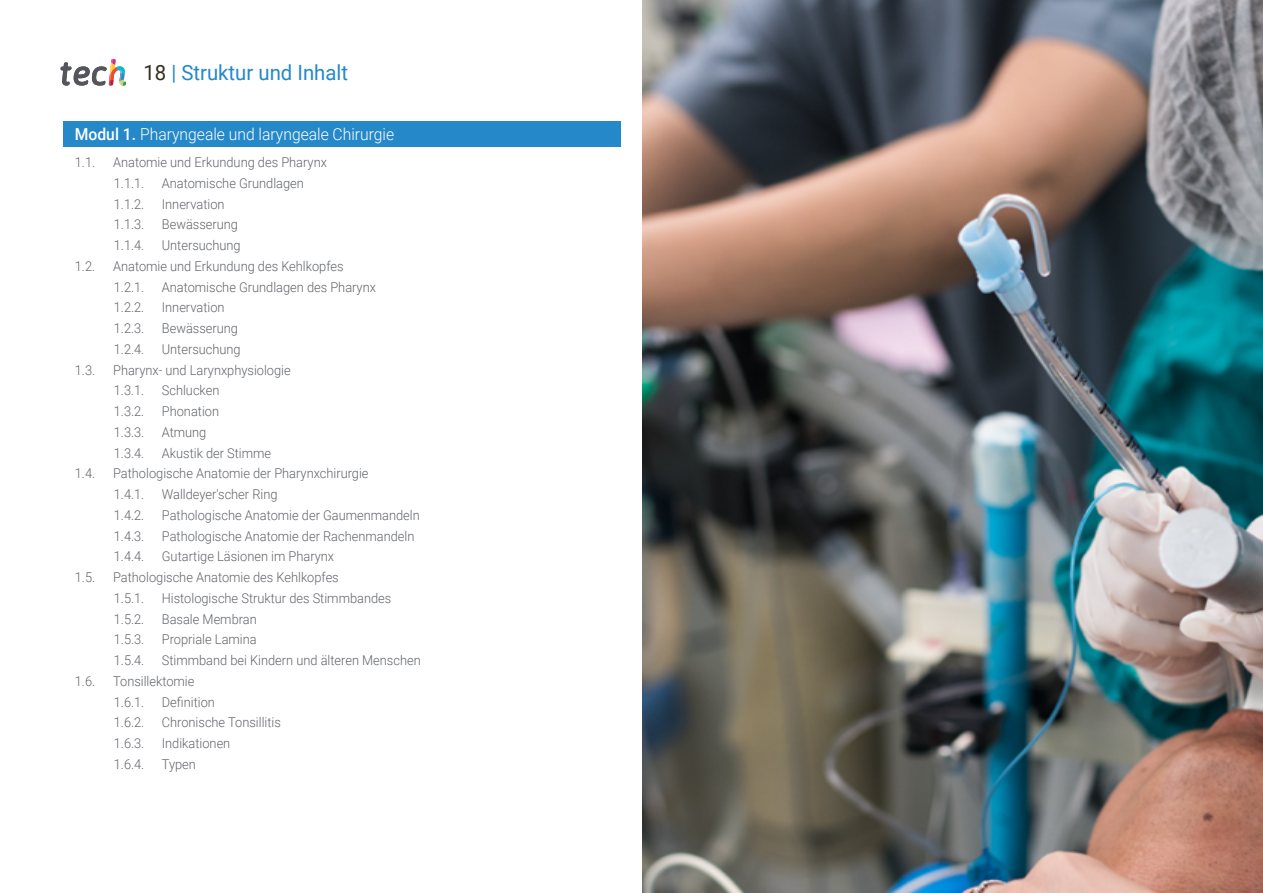
<style>
.page{position:relative;width:1263px;height:893px;background:#fff}
.page>*{position:absolute;margin:0;border:0;box-sizing:border-box;transform-origin:0 0}
.t1{font:21px "Roboto";color:#2488c9}
.t2{font:300 16.5px "Roboto";color:#fff;scale:.95 1}
.t3{font:300 13.5px/20.7px "Roboto";color:#61646a;scale:.95 1}
.s1{color:#312e20}
.s2{font-weight:500}
</style>
<div class="page">
<img style="left:642px;top:0;width:621px;height:893px">
<div style="left:64px;top:121px;width:557px;height:25px;background:#2488c9"></div>
<svg style="left:61px;top:59px;width:65px;height:27px"></svg>
<h1 class="t1" style="left:144px;top:57px;width:206px"><span class="s1">18</span> | Struktur und Inhalt</h1>
<p class="t2" style="left:75px;top:123px;width:338px"><span class="s2">Modul 1.</span> Pharyngeale und laryngeale Chirurgie</p>
<p class="t3" style="left:75px;top:151px;width:23px">1.1.</p>
<p class="t3" style="left:113px;top:151px;width:227px">Anatomie und Erkundung des Pharynx<br>1.1.1.</p>
<p class="t3" style="left:162px;top:172px;width:151px">Anatomische Grundlagen</p>
<p class="t3" style="left:114px;top:193px;width:34px">1.1.2.</p>
<p class="t3" style="left:162px;top:193px;width:68px">Innervation</p>
<p class="t3" style="left:114px;top:214px;width:34px">1.1.3.</p>
<p class="t3" style="left:162px;top:214px;width:82px">Bewässerung</p>
<p class="t3" style="left:114px;top:234px;width:34px">1.1.4.</p>
<p class="t3" style="left:162px;top:234px;width:85px">Untersuchung</p>
<p class="t3" style="left:75px;top:255px;width:23px">1.2.</p>
<p class="t3" style="left:113px;top:255px;width:244px">Anatomie und Erkundung des Kehlkopfes<br>1.2.1.</p>
<p class="t3" style="left:162px;top:276px;width:227px">Anatomische Grundlagen des Pharynx</p>
<p class="t3" style="left:114px;top:297px;width:34px">1.2.2.</p>
<p class="t3" style="left:162px;top:297px;width:68px">Innervation</p>
<p class="t3" style="left:114px;top:317px;width:34px">1.2.3.</p>
<p class="t3" style="left:162px;top:317px;width:82px">Bewässerung</p>
<p class="t3" style="left:114px;top:338px;width:34px">1.2.4.</p>
<p class="t3" style="left:162px;top:338px;width:85px">Untersuchung</p>
<p class="t3" style="left:75px;top:359px;width:23px">1.3.</p>
<p class="t3" style="left:113px;top:359px;width:188px">Pharynx- und Larynxphysiologie<br>1.3.1.</p>
<p class="t3" style="left:162px;top:380px;width:62px">Schlucken</p>
<p class="t3" style="left:114px;top:400px;width:34px">1.3.2.</p>
<p class="t3" style="left:162px;top:400px;width:62px">Phonation</p>
<p class="t3" style="left:114px;top:421px;width:34px">1.3.3.</p>
<p class="t3" style="left:162px;top:421px;width:48px">Atmung</p>
<p class="t3" style="left:114px;top:442px;width:34px">1.3.4.</p>
<p class="t3" style="left:162px;top:442px;width:117px">Akustik der Stimme</p>
<p class="t3" style="left:75px;top:463px;width:23px">1.4.</p>
<p class="t3" style="left:113px;top:463px;width:270px">Pathologische Anatomie der Pharynxchirurgie<br>1.4.1.</p>
<p class="t3" style="left:162px;top:483px;width:123px">Walldeyer'scher Ring</p>
<p class="t3" style="left:114px;top:504px;width:34px">1.4.2.</p>
<p class="t3" style="left:162px;top:504px;width:273px">Pathologische Anatomie der Gaumenmandeln</p>
<p class="t3" style="left:114px;top:525px;width:34px">1.4.3.</p>
<p class="t3" style="left:162px;top:525px;width:267px">Pathologische Anatomie der Rachenmandeln</p>
<p class="t3" style="left:114px;top:546px;width:34px">1.4.4.</p>
<p class="t3" style="left:162px;top:546px;width:183px">Gutartige Läsionen im Pharynx</p>
<p class="t3" style="left:75px;top:566px;width:23px">1.5.</p>
<p class="t3" style="left:113px;top:566px;width:239px">Pathologische Anatomie des Kehlkopfes<br>1.5.1.</p>
<p class="t3" style="left:162px;top:587px;width:243px">Histologische Struktur des Stimmbandes</p>
<p class="t3" style="left:114px;top:608px;width:34px">1.5.2.</p>
<p class="t3" style="left:162px;top:608px;width:101px">Basale Membran</p>
<p class="t3" style="left:114px;top:629px;width:34px">1.5.3.</p>
<p class="t3" style="left:162px;top:629px;width:101px">Propriale Lamina</p>
<p class="t3" style="left:114px;top:649px;width:34px">1.5.4.</p>
<p class="t3" style="left:162px;top:649px;width:274px">Stimmband bei Kindern und älteren Menschen</p>
<p class="t3" style="left:75px;top:670px;width:23px">1.6.</p>
<p class="t3" style="left:113px;top:670px;width:87px">Tonsillektomie<br>1.6.1.</p>
<p class="t3" style="left:162px;top:691px;width:57px">Definition</p>
<p class="t3" style="left:114px;top:712px;width:34px">1.6.2.</p>
<p class="t3" style="left:162px;top:712px;width:127px">Chronische Tonsillitis</p>
<p class="t3" style="left:114px;top:732px;width:34px">1.6.3.</p>
<p class="t3" style="left:162px;top:732px;width:74px">Indikationen</p>
<p class="t3" style="left:114px;top:753px;width:34px">1.6.4.</p>
<p class="t3" style="left:162px;top:753px;width:37px">Typen</p>
</div>
